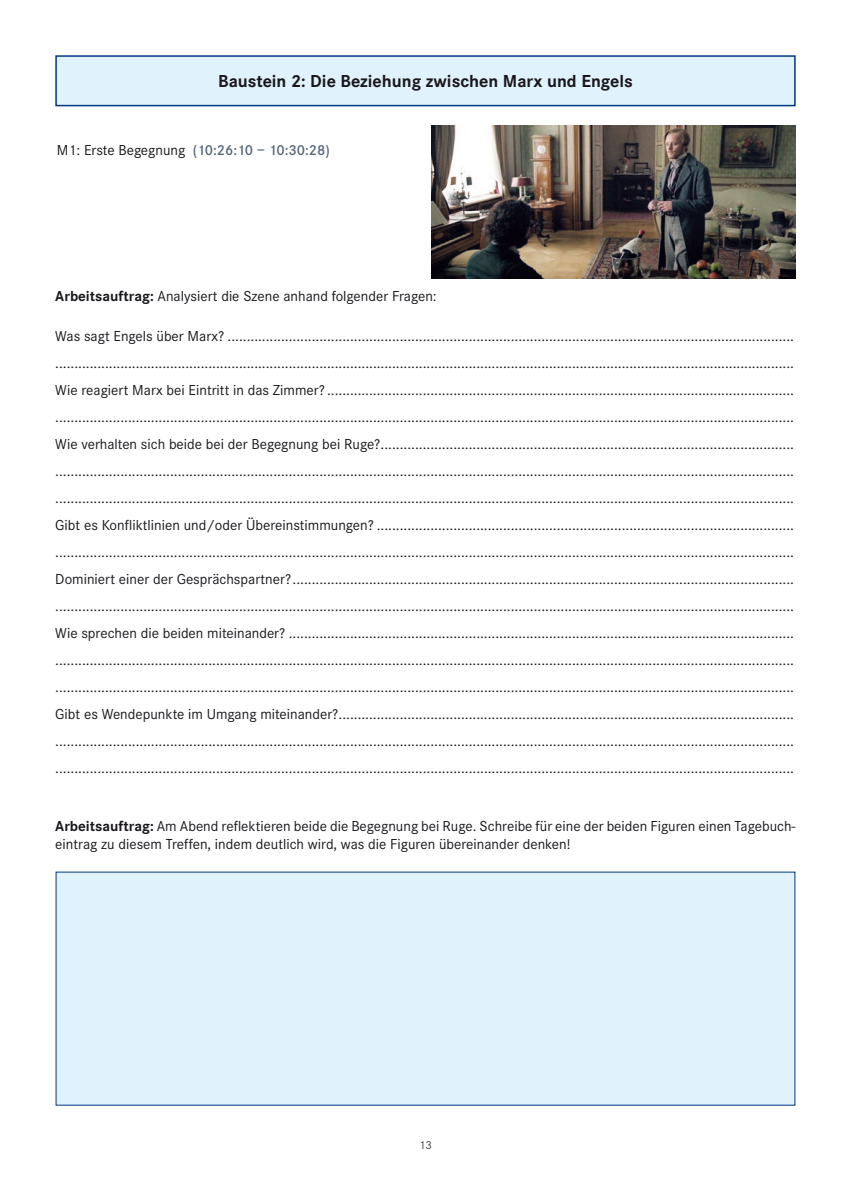
<style>
.page{position:relative;width:851px;height:1191px;background:#fff}
.page>*{position:absolute;margin:0;border:0;box-sizing:border-box;transform-origin:0 0}
.t1{font:700 18px "Corporate S";color:#1a171c}
.t2{font:15px/27px "Corporate S";color:#1a171c;text-align:justify}
.t3{font:600 15px "Corporate S";letter-spacing:-.025em;color:#56667b}
.t4{font:12px "Corporate S";color:#3e3e40}
.s1{font-weight:400;color:#1a171c}
.s2{font-weight:700}
</style>
<div class="page">
<div style="left:56px;top:56px;width:738px;height:50px;background:#e0f2fb"></div>
<div style="left:55px;top:55px;width:740px;height:51px;border:2px solid #003883"></div>
<img style="left:431px;top:125px;width:364px;height:153px">
<div style="left:56px;top:871px;width:739px;height:234px;background:#e0f2fb"></div>
<p class="t1" style="left:218px;top:71px;width:416px">Baustein 2: Die Beziehung zwischen Marx und Engels</p>
<p class="t3" style="left:57px;top:142px;width:274px"><span class="s1">M1: Erste Begegnung</span> (10:26:10 – 10:30:28)</p>
<p class="t2" style="left:55px;top:283px;width:383px"><span class="s2">Arbeitsauftrag:</span> Analysiert die Szene anhand folgender Fragen:</p>
<p class="t2" style="left:55px;top:323px;width:740px">Was sagt Engels über Marx? .................................................................................................................................................... .................................................................................................................................................................................................<br>Wie reagiert Marx bei Eintritt in das Zimmer? .......................................................................................................................... .................................................................................................................................................................................................<br>Wie verhalten sich beide bei der Begegnung bei Ruge? ............................................................................................................ ................................................................................................................................................................................................. .................................................................................................................................................................................................<br>Gibt es Konfliktlinien und/oder Übereinstimmungen? ............................................................................................................. .................................................................................................................................................................................................<br>Dominiert einer der Gesprächspartner? ................................................................................................................................... .................................................................................................................................................................................................<br>Wie sprechen die beiden miteinander? .................................................................................................................................... ................................................................................................................................................................................................. .................................................................................................................................................................................................<br>Gibt es Wendepunkte im Umgang miteinander? ....................................................................................................................... ................................................................................................................................................................................................. .................................................................................................................................................................................................</p>
<p class="t2" style="left:55px;top:817px;width:741px;line-height:18px"><span class="s2">Arbeitsauftrag:</span> Am Abend reflektieren beide die Begegnung bei Ruge. Schreibe für eine der beiden Figuren einen Tagebuch&shy;eintrag zu diesem Treffen, indem deutlich wird, was die Figuren übereinander denken!</p>
<p class="t4" style="left:419px;top:1138px;width:14px">13</p>
</div>
